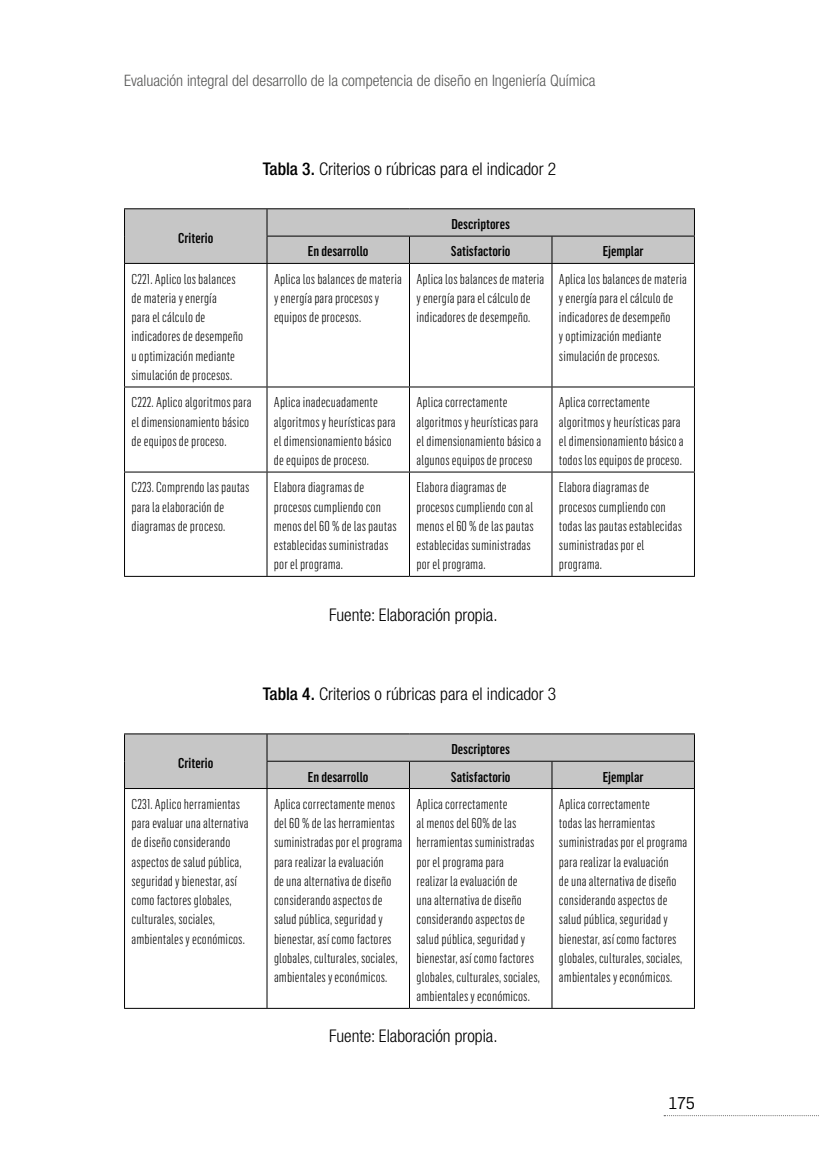
<style>
.page{position:relative;width:819px;height:1166px;background:#fff}
.page>*{position:absolute;margin:0;border:0;box-sizing:border-box;transform-origin:0 0}
.t1{font:300 condensed 17.5px "Helvetica Neue LT Std";color:#000}
.t2{font:16.62px "Flama";color:#000}
.t3{font:300 condensed 15.75px "Helvetica Neue LT Std";color:#575756}
.t4{font:300 14px/19.2px "Flama Condensed";letter-spacing:.01em;color:#000}
.t5{font:500 14px "Flama Condensed";color:#000}
.s1{font-weight:500}
</style>
<div class="page">
<svg style="left:664px;top:1115px;width:155px;height:1px"></svg>
<hr style="left:124px;top:208px;width:143px;height:1px;background:#000">
<hr style="left:267px;top:208px;width:142px;height:1px;background:#000">
<hr style="left:409px;top:208px;width:143px;height:1px;background:#000">
<hr style="left:552px;top:208px;width:142px;height:1px;background:#000">
<svg style="left:124px;top:209px;width:571px;height:54px"></svg>
<hr style="left:124px;top:263px;width:143px;height:1px;background:#000">
<hr style="left:124px;top:264px;width:1px;height:122px;background:#000">
<hr style="left:267px;top:263px;width:142px;height:1px;background:#000">
<hr style="left:266px;top:264px;width:1px;height:122px;background:#000">
<hr style="left:409px;top:263px;width:143px;height:1px;background:#000">
<hr style="left:409px;top:264px;width:1px;height:122px;background:#000">
<hr style="left:552px;top:263px;width:142px;height:1px;background:#000">
<hr style="left:551px;top:264px;width:1px;height:122px;background:#000">
<hr style="left:694px;top:264px;width:1px;height:122px;background:#000">
<hr style="left:124px;top:386px;width:143px;height:1px;background:#000">
<hr style="left:124px;top:387px;width:1px;height:85px;background:#000">
<hr style="left:267px;top:386px;width:142px;height:1px;background:#000">
<hr style="left:266px;top:387px;width:1px;height:85px;background:#000">
<hr style="left:409px;top:386px;width:143px;height:1px;background:#000">
<hr style="left:409px;top:387px;width:1px;height:85px;background:#000">
<hr style="left:552px;top:386px;width:142px;height:1px;background:#000">
<hr style="left:551px;top:387px;width:1px;height:85px;background:#000">
<hr style="left:694px;top:387px;width:1px;height:85px;background:#000">
<hr style="left:124px;top:472px;width:143px;height:1px;background:#000">
<hr style="left:124px;top:472px;width:1px;height:104px;background:#000">
<hr style="left:267px;top:472px;width:142px;height:1px;background:#000">
<hr style="left:266px;top:472px;width:1px;height:104px;background:#000">
<hr style="left:409px;top:472px;width:143px;height:1px;background:#000">
<hr style="left:409px;top:472px;width:1px;height:104px;background:#000">
<hr style="left:552px;top:472px;width:142px;height:1px;background:#000">
<hr style="left:551px;top:472px;width:1px;height:104px;background:#000">
<hr style="left:694px;top:472px;width:1px;height:104px;background:#000">
<hr style="left:124px;top:576px;width:143px;height:1px;background:#000">
<hr style="left:267px;top:576px;width:142px;height:1px;background:#000">
<hr style="left:409px;top:576px;width:143px;height:1px;background:#000">
<hr style="left:552px;top:576px;width:142px;height:1px;background:#000">
<hr style="left:124px;top:733px;width:143px;height:1px;background:#000">
<hr style="left:267px;top:733px;width:142px;height:1px;background:#000">
<hr style="left:409px;top:733px;width:143px;height:1px;background:#000">
<hr style="left:552px;top:733px;width:142px;height:1px;background:#000">
<div style="left:124px;top:734px;width:571px;height:54px;background:#c6c6c6"></div>
<hr style="left:124px;top:788px;width:143px;height:1px;background:#000">
<hr style="left:124px;top:789px;width:1px;height:219px;background:#000">
<hr style="left:267px;top:788px;width:142px;height:1px;background:#000">
<hr style="left:266px;top:789px;width:1px;height:219px;background:#000">
<hr style="left:409px;top:788px;width:143px;height:1px;background:#000">
<hr style="left:409px;top:789px;width:1px;height:219px;background:#000">
<hr style="left:552px;top:788px;width:142px;height:1px;background:#000">
<hr style="left:551px;top:789px;width:1px;height:219px;background:#000">
<hr style="left:694px;top:789px;width:1px;height:219px;background:#000">
<hr style="left:124px;top:1008px;width:143px;height:1px;background:#000">
<hr style="left:267px;top:1008px;width:142px;height:1px;background:#000">
<hr style="left:409px;top:1008px;width:143px;height:1px;background:#000">
<hr style="left:552px;top:1008px;width:142px;height:1px;background:#000">
<p class="t3" style="left:124px;top:71px;width:473px">Evaluación integral del desarrollo de la competencia de diseño en Ingeniería Química</p>
<p class="t5" style="left:178px;top:229px;width:37px">Criterio</p>
<p class="t1" style="left:263px;top:159px;width:295px"><span class="s1">Tabla 3.</span> Criterios o rúbricas para el indicador 2</p>
<p class="t5" style="left:451px;top:215px;width:60px">Descriptores</p>
<p class="t5" style="left:308px;top:243px;width:62px">En desarrollo</p>
<p class="t5" style="left:451px;top:243px;width:61px">Satisfactorio</p>
<p class="t5" style="left:602px;top:243px;width:42px">Ejemplar</p>
<p class="t4" style="left:131px;top:269px;width:113px">C221. Aplico los balances de materia y energía<br>para el cálculo de indicadores de desempeño u optimización mediante simulación de procesos.</p>
<p class="t4" style="left:274px;top:269px;width:129px">Aplica los balances de materia y energía para procesos y equipos de procesos.</p>
<p class="t4" style="left:416px;top:269px;width:129px">Aplica los balances de materia y energía para el cálculo de indicadores de desempeño.</p>
<p class="t4" style="left:559px;top:269px;width:129px">Aplica los balances de materia y energía para el cálculo de indicadores de desempeño<br>y optimización mediante simulación de procesos.</p>
<p class="t4" style="left:131px;top:392px;width:121px">C222. Aplico algoritmos para el dimensionamiento básico de equipos de proceso.</p>
<p class="t4" style="left:274px;top:392px;width:123px">Aplica inadecuadamente algoritmos y heurísticas para el dimensionamiento básico de equipos de proceso.</p>
<p class="t4" style="left:416px;top:392px;width:126px">Aplica correctamente algoritmos y heurísticas para el dimensionamiento básico a algunos equipos de proceso</p>
<p class="t4" style="left:559px;top:392px;width:126px">Aplica correctamente algoritmos y heurísticas para el dimensionamiento básico a todos los equipos de proceso.</p>
<p class="t4" style="left:131px;top:477px;width:119px">C223. Comprendo las pautas para la elaboración de diagramas de proceso.</p>
<p class="t4" style="left:274px;top:477px;width:124px">Elabora diagramas de procesos cumpliendo con menos del 60 % de las pautas establecidas suministradas por el programa.</p>
<p class="t4" style="left:416px;top:477px;width:119px">Elabora diagramas de procesos cumpliendo con al menos el 60 % de las pautas establecidas suministradas por el programa.</p>
<p class="t4" style="left:559px;top:477px;width:124px">Elabora diagramas de procesos cumpliendo con todas las pautas establecidas suministradas por el programa.</p>
<p class="t1" style="left:329px;top:605px;width:170px">Fuente: Elaboración propia.</p>
<p class="t5" style="left:178px;top:754px;width:37px">Criterio</p>
<p class="t1" style="left:263px;top:684px;width:295px"><span class="s1">Tabla 4.</span> Criterios o rúbricas para el indicador 3</p>
<p class="t5" style="left:451px;top:740px;width:60px">Descriptores</p>
<p class="t5" style="left:308px;top:768px;width:62px">En desarrollo</p>
<p class="t5" style="left:451px;top:768px;width:61px">Satisfactorio</p>
<p class="t5" style="left:602px;top:768px;width:42px">Ejemplar</p>
<p class="t4" style="left:131px;top:794px;width:118px">C231. Aplico herramientas para evaluar una alternativa de diseño considerando aspectos de salud pública, seguridad y bienestar, así como factores globales, culturales, sociales, ambientales y económicos.</p>
<p class="t4" style="left:274px;top:794px;width:130px">Aplica correctamente menos del 60 % de las herramientas suministradas por el programa para realizar la evaluación<br>de una alternativa de diseño considerando aspectos de salud pública, seguridad y bienestar, así como factores globales, culturales, sociales, ambientales y económicos.</p>
<p class="t4" style="left:416px;top:794px;width:125px">Aplica correctamente<br>al menos del 60% de las herramientas suministradas por el programa para<br>realizar la evaluación de<br>una alternativa de diseño considerando aspectos de salud pública, seguridad y bienestar, así como factores globales, culturales, sociales, ambientales y económicos.</p>
<p class="t4" style="left:559px;top:794px;width:130px">Aplica correctamente<br>todas las herramientas suministradas por el programa para realizar la evaluación<br>de una alternativa de diseño considerando aspectos de salud pública, seguridad y bienestar, así como factores globales, culturales, sociales, ambientales y económicos.</p>
<p class="t1" style="left:329px;top:1025px;width:170px">Fuente: Elaboración propia.</p>
<p class="t2" style="left:668px;top:1092px;width:28px">175</p>
</div>
